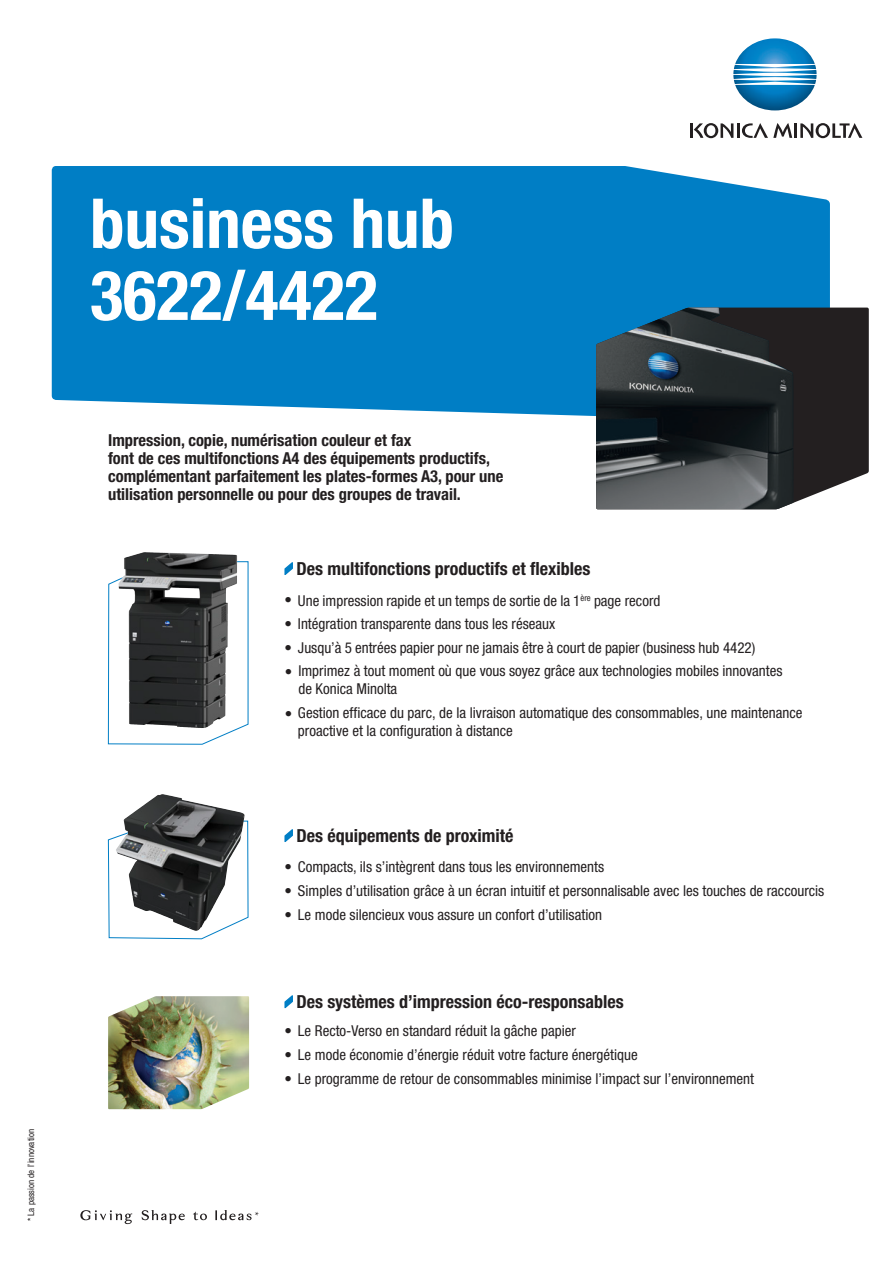
<style>
.page{position:relative;width:893px;height:1263px;background:#fff}
.page>*{position:absolute;margin:0;border:0;box-sizing:border-box;transform-origin:0 0}
.t1{font:700 condensed 69px/72px "Helvetica Neue LTW1 G";color:#fff}
.t2{font:700 condensed 18px "Helvetica Neue LTW1 G";color:#231f20}
.t3{font:700 condensed 16.5px/18px "Helvetica Neue LTW1 G";color:#231f20}
.t4{font:condensed 15px "Helvetica Neue";color:#231f20}
.t5{font:condensed 15px/18px "Helvetica Neue LTW1 G";color:#231f20}
.t6{font:10.8px "Minion Pro";color:#231f20}
.t7{font:condensed 9px "Helvetica Neue LTW1 G";color:#231f20}
.s1{font-family:"Helvetica KMCE"}
.s2{font-family:"Helvetica Neue LTW1 G"}
.s3{font-family:"Helvetica Neue"}
</style>
<div class="page">
<div style="left:52px;top:166px;width:778px;height:250px;background:#007ec5"></div>
<img style="left:733px;top:38px;width:84px;height:72px">
<hr style="left:690px;top:123px;width:3px;height:15px;background:#231f20">
<hr style="left:794px;top:123px;width:3px;height:15px;background:#231f20">
<svg style="left:800px;top:123px;width:62px;height:15px"></svg>
<svg style="left:694px;top:123px;width:98px;height:15px"></svg>
<svg style="left:793px;top:308px;width:76px;height:195px;background:#343031"></svg>
<img style="left:596px;top:308px;width:197px;height:201px">
<svg style="left:142px;top:1210px;width:43px;height:14px"></svg>
<svg style="left:215px;top:1210px;width:37px;height:10px"></svg>
<svg style="left:80px;top:1210px;width:52px;height:14px"></svg>
<svg style="left:193px;top:1211px;width:14px;height:9px"></svg>
<svg style="left:284px;top:562px;width:9px;height:13px"></svg>
<svg style="left:284px;top:829px;width:9px;height:13px"></svg>
<svg style="left:284px;top:995px;width:9px;height:14px"></svg>
<img style="left:108px;top:996px;width:141px;height:113px">
<svg style="left:108px;top:561px;width:141px;height:184px"></svg>
<img style="left:118px;top:553px;width:60px;height:174px">
<svg style="left:107px;top:820px;width:142px;height:119px"></svg>
<img style="left:116px;top:794px;width:88px;height:137px">
<p class="t7" style="left:26px;top:1221px;width:93px;rotate:-90deg">* La passion de l’innovation</p>
<h1 class="t1" style="left:90px;top:188px;width:365px">business hub<br>3622/4422</h1>
<p class="t3" style="left:108px;top:431px;width:397px">Impression, copie, numérisation couleur et fax<br>font de ces multifonctions A4 des équipements productifs, complémentant parfaitement les plates-formes A3, pour une utilisation personnelle ou pour des groupes de travail.</p>
<p class="t2" style="left:296px;top:558px;width:295px">Des multifonctions productifs et flexibles</p>
<p class="t4" style="left:284px;top:592px;width:377px">• Une impression rapide et un temps de sortie de la 1<sup>ère</sup> <span class="s1">page record</span></p>
<p class="t4" style="left:284px;top:615px;width:272px">• Intégration transparente dans tous les réseaux</p>
<p class="t4" style="left:284px;top:639px;width:472px">• Jusqu’à 5 entrées papier pour ne jamais être à court de papier (business hub <span class="s2">4422)</span></p>
<p class="t5" style="left:298px;top:661px;width:486px;text-indent:-14px"><span class="s3">•</span> Imprimez à tout moment où que vous soyez grâce aux technologies mobiles innovantes de Konica Minolta</p>
<p class="t5" style="left:298px;top:704px;width:506px;text-indent:-13px"><span class="s3">•</span> Gestion efficace du parc, de la livraison automatique des consommables, une maintenance proactive et la configuration à distance</p>
<p class="t2" style="left:296px;top:825px;width:218px">Des équipements de proximité</p>
<p class="t4" style="left:284px;top:858px;width:321px">• Compacts, ils s’intègrent dans tous les environnements</p>
<p class="t4" style="left:284px;top:882px;width:541px">• Simples d’utilisation grâce à un écran intuitif et personnalisable avec les touches de raccourcis</p>
<p class="t4" style="left:284px;top:906px;width:319px">• Le mode silencieux vous assure un confort d’utilisation</p>
<p class="t2" style="left:296px;top:991px;width:329px">Des systèmes d’impression éco-responsables</p>
<p class="t4" style="left:284px;top:1021px;width:293px">• Le Recto-Verso en standard réduit la gâche papier</p>
<p class="t4" style="left:284px;top:1045px;width:355px">• Le mode économie d’énergie réduit votre facture énergétique</p>
<p class="t4" style="left:284px;top:1069px;width:471px">• Le programme de retour de consommables minimise l’impact sur l’environnement</p>
<p class="t6" style="left:255px;top:1208px;width:6px">*</p>
</div>
